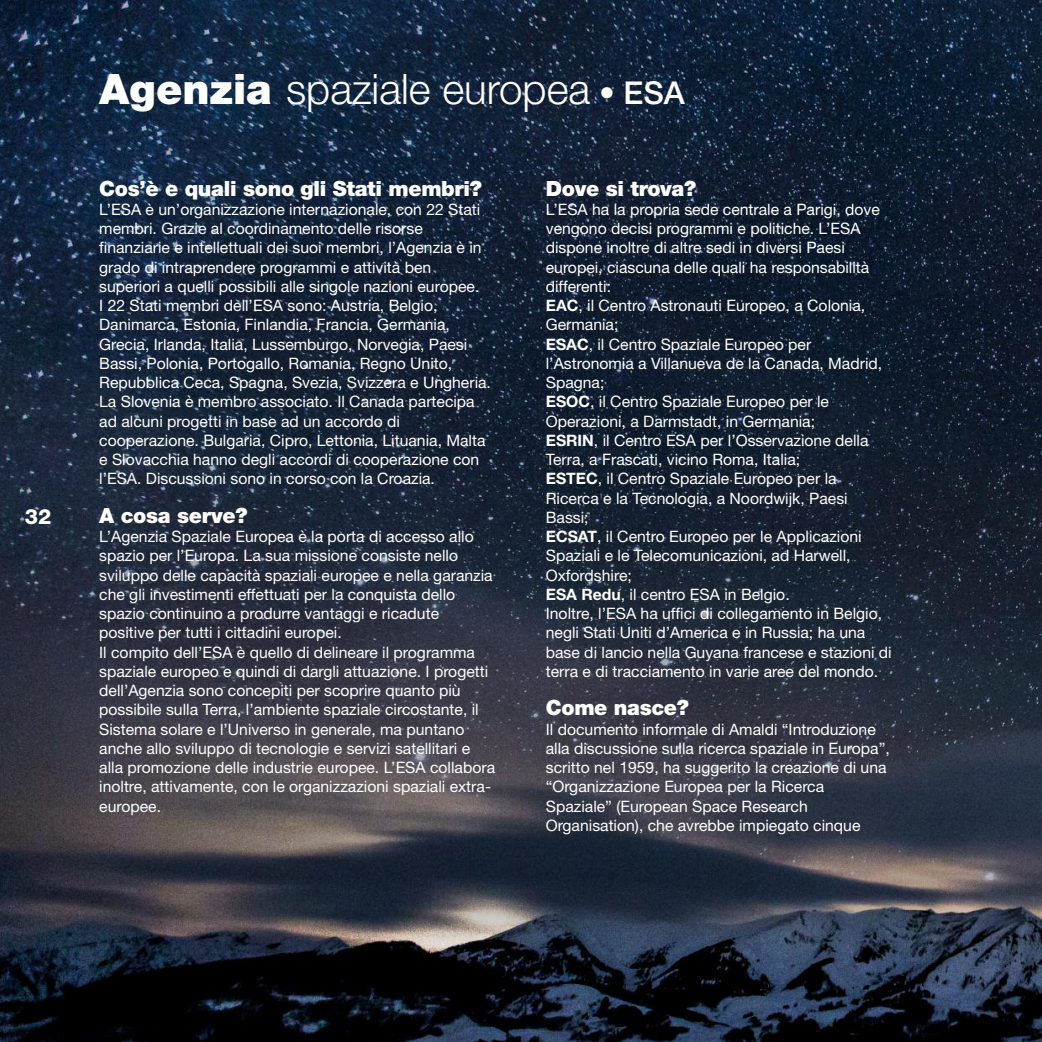
<style>
.page{position:relative;width:1042px;height:1042px;background:#fff}
.page>*{position:absolute;margin:0;border:0;box-sizing:border-box;transform-origin:0 0}
.t1{font:300 42px "Helvetica Neue LT Com";color:#fff}
.t2{font:900 21px "Helvetica Neue LT Com";letter-spacing:-.015em;color:#fff}
.t3{font:800 21px "Helvetica Neue LT Com";color:#fff}
.t4{font:15.75px/19.2px "Helvetica Neue LT Com";color:#fff}
.s1{font-weight:900}
.s2{font-weight:500;font-size:31.5px}
.s3{font-weight:700}
</style>
<div class="page">
<img style="left:0;top:0;width:1042px;height:1042px">
<h2 class="t3" style="left:25px;top:504px;width:28px">32</h2>
<h1 class="t1" style="left:99px;top:64px;width:587px"><span class="s1">Agenzia</span> spaziale europea <span class="s2">• ESA</span></h1>
<h2 class="t2" style="left:99px;top:175px;width:384px">Cos’è e quali sono gli Stati membri?</h2>
<p class="t4" style="left:99px;top:199px;width:393px">L’eSa è un’organizzazione internazionale, con 22 Stati membri. Grazie al coordinamento delle risorse finanziarie e intellettuali dei suoi membri, l’agenzia è in grado di intraprendere programmi e attività ben superiori a quelli possibili alle singole nazioni europee.<br>I 22 Stati membri dell’eSa sono: austria, Belgio, Danimarca, estonia, Finlandia, Francia, Germania, Grecia, Irlanda, Italia, Lussemburgo, norvegia, paesi Bassi, polonia, portogallo, romania, regno Unito, repubblica Ceca, Spagna, Svezia, Svizzera e Ungheria.<br>La Slovenia è membro associato. Il Canada partecipa ad alcuni progetti in base ad un accordo di cooperazione. Bulgaria, Cipro, Lettonia, Lituania, Malta e Slovacchia hanno degli accordi di cooperazione con l’eSa. Discussioni sono in corso con la Croazia.</p>
<h2 class="t2" style="left:99px;top:503px;width:150px">A cosa serve?</h2>
<p class="t4" style="left:99px;top:526px;width:397px">L’agenzia Spaziale europea è la porta di accesso allo spazio per l’europa. La sua missione consiste nello sviluppo delle capacità spaziali europee e nella garanzia che gli investimenti effettuati per la conquista dello spazio continuino a produrre vantaggi e ricadute positive per tutti i cittadini europei.<br>Il compito dell’eSa è quello di delineare il programma spaziale europeo e quindi di dargli attuazione. I progetti dell’agenzia sono concepiti per scoprire quanto più possibile sulla Terra, l’ambiente spaziale circostante, il Sistema solare e l’Universo in generale, ma puntano anche allo sviluppo di tecnologie e servizi satellitari e alla promozione delle industrie europee. L’eSa collabora inoltre, attivamente, con le organizzazioni spaziali extra&shy;europee.</p>
<h2 class="t2" style="left:546px;top:175px;width:152px">Dove si trova?</h2>
<p class="t4" style="left:546px;top:199px;width:347px">L’eSa ha la propria sede centrale a parigi, dove vengono decisi programmi e politiche. L’eSa dispone inoltre di altre sedi in diversi paesi europei, ciascuna delle quali ha responsabilità differenti:<br><span class="s3">EAC</span>, il Centro astronauti europeo, a Colonia, Germania;<br><span class="s3">ESAC</span>, il Centro Spaziale europeo per l’astronomia a Villanueva de la Canada, Madrid, Spagna;<br><span class="s3">ESOC</span>, il Centro Spaziale europeo per le Operazioni, a Darmstadt, in Germania;<br><span class="s3">ESRIN</span>, il Centro eSa per l’Osservazione della Terra, a Frascati, vicino roma, Italia;<br><span class="s3">ESTEC</span>, il Centro Spaziale europeo per la ricerca e la Tecnologia, a noordwijk, paesi Bassi;<br><span class="s3">ECSAT</span>, il Centro europeo per le applicazioni Spaziali e le Telecomunicazioni, ad Harwell, Oxfordshire;<br><span class="s3">ESA Redu</span>, il centro eSa in Belgio.<br>Inoltre, l’eSa ha uffici di collegamento in Belgio, negli Stati Uniti d’america e in russia; ha una base di lancio nella Guyana francese e stazioni di terra e di tracciamento in varie aree del mondo.</p>
<h2 class="t2" style="left:546px;top:695px;width:145px">Come nasce?</h2>
<p class="t4" style="left:546px;top:719px;width:345px">Il documento informale di amaldi “Introduzione alla discussione sulla ricerca spaziale in europa”, scritto nel 1959, ha suggerito la creazione di una “Organizzazione europea per la ricerca Spaziale” (european Space research Organisation), che avrebbe impiegato cinque</p>
</div>
